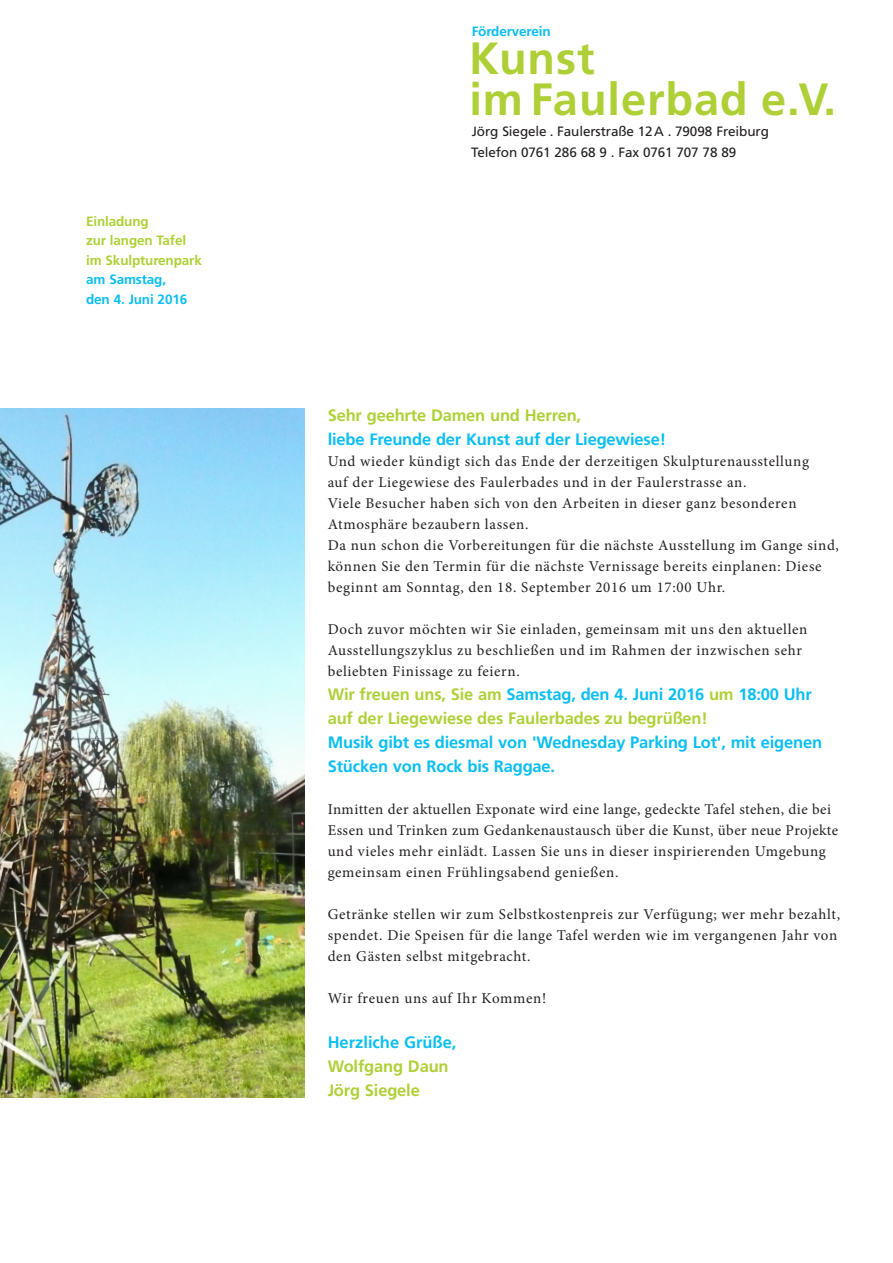
<style>
.page{position:relative;width:893px;height:1263px;background:#fff}
.page>*{position:absolute;margin:0;border:0;box-sizing:border-box;transform-origin:0 0}
.ü_3{font:700 45.15px "Frutiger";letter-spacing:.02em;color:#aed036}
.ü4{font:700 45.15px "Frutiger";letter-spacing:.02em;color:#aed036}
.ü5{font:700 16.5px/24px "Frutiger";letter-spacing:-.01em;color:#09bef2}
.ü5-2{font:700 16.5px "Frutiger";letter-spacing:-.01em;color:#aed036}
.minion_10_14__45{font:15px/21px "Minion Pro";letter-spacing:.045em;color:#231f20}
.ü6{font:13.5px "Frutiger";letter-spacing:-.01em;color:#231f20}
.ü5-3{font:700 13.5px "Frutiger";letter-spacing:-.01em;color:#aed036}
.ü5-4{font:700 13.5px "Frutiger";letter-spacing:-.01em;color:#09bef2}
.ü7{font:13.5px "Frutiger";letter-spacing:-.01em;color:#231f20}
.s1{color:#aed036}
</style>
<div class="page">
<img style="left:0;top:408px;width:305px;height:689px">
<p class="ü5-3" style="left:86px;top:213px;width:64px">Einladung</p>
<p class="ü5-3" style="left:86px;top:233px;width:102px">zur langen Tafel</p>
<p class="ü5-3" style="left:86px;top:252px;width:117px">im Skulpturenpark</p>
<p class="ü5-4" style="left:86px;top:272px;width:82px">am Samstag,</p>
<p class="ü5-4" style="left:86px;top:291px;width:103px">den 4. Juni 2016</p>
<p class="ü5-4" style="left:472px;top:23px;width:81px">Förderverein</p>
<p class="ü4" style="left:469px;top:32px;width:127px">Kunst</p>
<p class="ü_3" style="left:469px;top:73px;width:368px">im Faulerbad e.V.</p>
<p class="ü6" style="left:472px;top:124px;width:299px">Jörg Siegele . Faulerstraße 12A . 79098 Freiburg</p>
<p class="ü7" style="left:471px;top:144px;width:267px">Telefon 0761 286 68 9 . Fax 0761 707 78 89</p>
<p class="ü5-2" style="left:328px;top:405px;width:255px">Sehr geehrte Damen und Herren,</p>
<p class="ü5" style="left:328px;top:427px;width:340px">liebe Freunde der Kunst auf der Liegewiese!</p>
<p class="minion_10_14__45" style="left:328px;top:450px;width:483px">Und wieder kündigt sich das Ende der derzeitigen Skulpturenausstellung auf der Liegewiese des Faulerbades und in der Faulerstrasse an.<br>Viele Besucher haben sich von den Arbeiten in dieser ganz besonderen Atmosphäre bezaubern lassen.</p>
<p class="minion_10_14__45" style="left:328px;top:534px;width:513px">Da nun schon die Vorbereitungen für die nächste Ausstellung im Gange sind,</p>
<p class="minion_10_14__45" style="left:328px;top:555px;width:495px">können Sie den Termin für die nächste Vernissage bereits einplanen: Diese beginnt am Sonntag, den 18. September 2016 um 17:00 Uhr.</p>
<p class="minion_10_14__45" style="left:328px;top:618px;width:481px">Doch zuvor möchten wir Sie einladen, gemeinsam mit uns den aktuellen<br>Ausstellungszyklus zu beschließen und im Rahmen der inzwischen sehr beliebten Finissage zu feiern.</p>
<p class="ü5" style="left:328px;top:682px;width:496px"><span class="s1">Wir freuen uns, Sie am</span> Samstag, den 4. Juni 2016 <span class="s1">um</span> 18:00 Uhr <span class="s1">auf der Liegewiese des Faulerbades zu begrüßen!<br></span>Musik gibt es diesmal von 'Wednesday Parking Lot', mit eigenen</p>
<p class="ü5" style="left:328px;top:754px;width:229px">Stücken von Rock bis Raggae.</p>
<p class="minion_10_14__45" style="left:328px;top:798px;width:512px">Inmitten der aktuellen Exponate wird eine lange, gedeckte Tafel stehen, die bei Essen und Trinken zum Gedankenaustausch über die Kunst, über neue Projekte und vieles mehr einlädt. Lassen Sie uns in dieser inspirierenden Umgebung gemeinsam einen Frühlingsabend genießen.</p>
<p class="minion_10_14__45" style="left:328px;top:903px;width:514px">Getränke stellen wir zum Selbstkostenpreis zur Verfügung; wer mehr bezahlt, spendet. Die Speisen für die lange Tafel werden wie im vergangenen Jahr von den Gästen selbst mitgebracht.</p>
<p class="minion_10_14__45" style="left:328px;top:987px;width:220px">Wir freuen uns auf Ihr Kommen!</p>
<p class="ü5" style="left:328px;top:1030px;width:130px">Herzliche Grüße,</p>
<p class="ü5-2" style="left:328px;top:1056px;width:123px">Wolfgang Daun</p>
<p class="ü5-2" style="left:328px;top:1080px;width:94px">Jörg Siegele</p>
</div>
